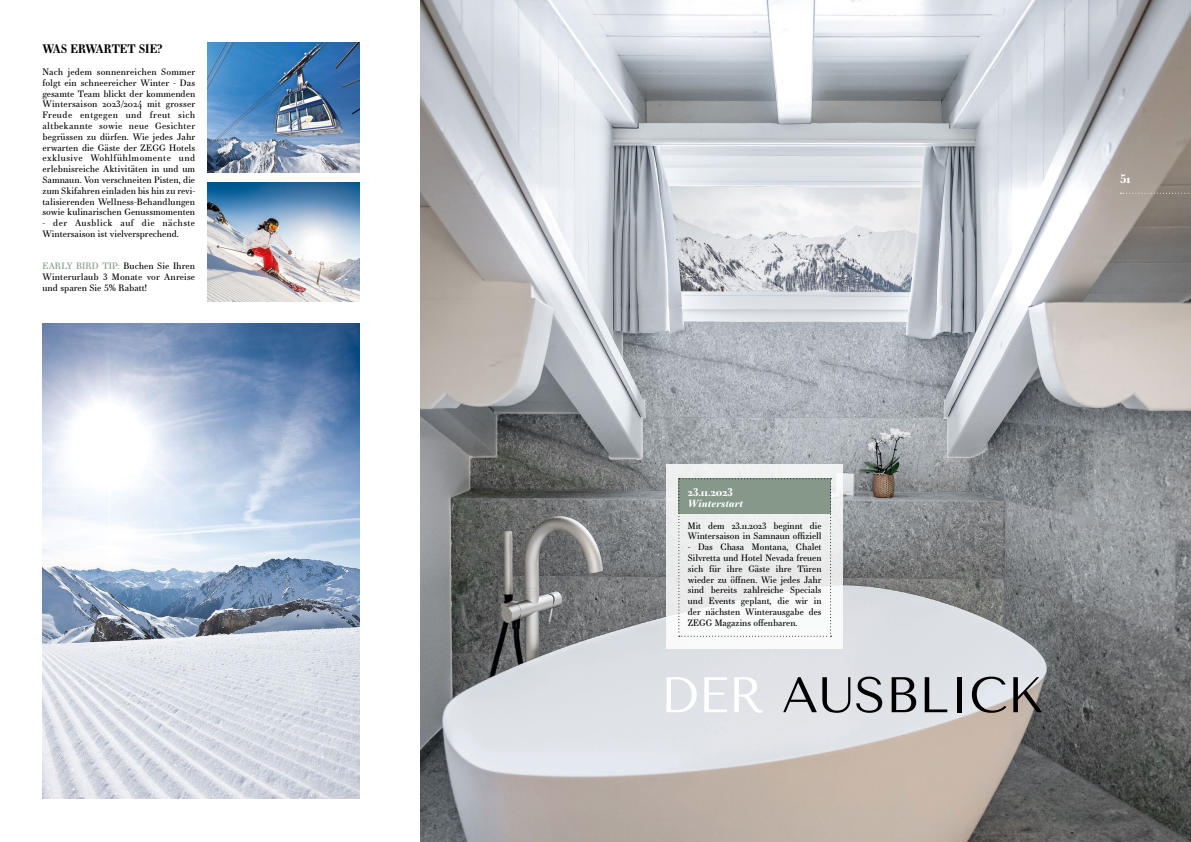
<style>
.page{position:relative;width:1191px;height:842px;background:#fff}
.page>*{position:absolute;margin:0;border:0;box-sizing:border-box;transform-origin:0 0}
.t1{font:50px "Tenor Sans";color:#000}
.t2{font:700 12px "Essonnes Text";color:#000;scale:.93 1}
.t3{font:700 12px "Essonnes Text";color:#fff}
.t4{font:700 11px "Essonnes Text";color:#fff}
.t5{font:italic 700 10px "Essonnes Text";color:#fff}
.t6{font:9px/10.8px "Essonnes Text";color:#000;text-align:justify}
.s1{color:#86988a}
.s2{color:#fff}
</style>
<div class="page">
<img style="left:420px;top:0;width:771px;height:842px">
<img style="left:43px;top:323px;width:317px;height:476px">
<div style="left:666px;top:464px;width:177px;height:185px;background:#f1f2f2"></div>
<svg style="left:678px;top:478px;width:153px;height:159px"></svg>
<img style="left:207px;top:43px;width:153px;height:129px">
<img style="left:207px;top:183px;width:153px;height:119px">
<svg style="left:1120px;top:193px;width:71px;height:1px"></svg>
<h2 class="t2" style="left:43px;top:40px;width:131px">WAS ERWARTET SIE?</h2>
<p class="t6" style="left:43px;top:66px;width:154px">Nach jedem sonnenreichen Sommer folgt ein schneereicher Winter - Das gesamte Team blickt der kommenden Wintersaison 2023/2024 mit grosser Freude entgegen und freut sich altbekannte sowie neue Gesichter begrüssen zu dürfen. Wie jedes Jahr erwarten die Gäste der ZEGG Hotels exklusive Wohlfühlmomente und erlebnisreiche Aktivitäten in und um Samnaun. Von verschneiten Pisten, die zum Skifahren einladen bis hin zu revi&shy;talisierenden Wellness-Behandlungen sowie kulinarischen Genussmomenten</p>
<p class="t6" style="left:43px;top:217px;width:154px">- der Ausblick auf die nächste<br>Wintersaison ist vielversprechend.</p>
<p class="t6" style="left:43px;top:261px;width:154px"><span class="s1">EARLY BIRD TIP:</span> Buchen Sie Ihren Winterurlaub 3 Monate vor Anreise und sparen Sie 5% Rabatt!</p>
<h2 class="t3" style="left:1120px;top:170px;width:12px">51</h2>
<p class="t4" style="left:688px;top:484px;width:47px">23.11.2023</p>
<p class="t5" style="left:688px;top:496px;width:57px">Winterstart</p>
<p class="t6" style="left:688px;top:520px;width:135px">Mit dem 23.11.2023 beginnt die<br>Wintersaison in Samnaun offiziell</p>
<p class="t6" style="left:688px;top:541px;width:135px">- Das Chasa Montana, Chalet Silvretta und Hotel Nevada freuen sich für ihre Gäste ihre Türen wieder zu öffnen. Wie jedes Jahr sind bereits zahlreiche Specials und Events geplant, die wir in der nächsten Winterausgabe des ZEGG Magazins offenbaren.</p>
<h1 class="t1" style="left:660px;top:666px;width:385px"><span class="s2">DER</span> AUSBLICK</h1>
</div>
